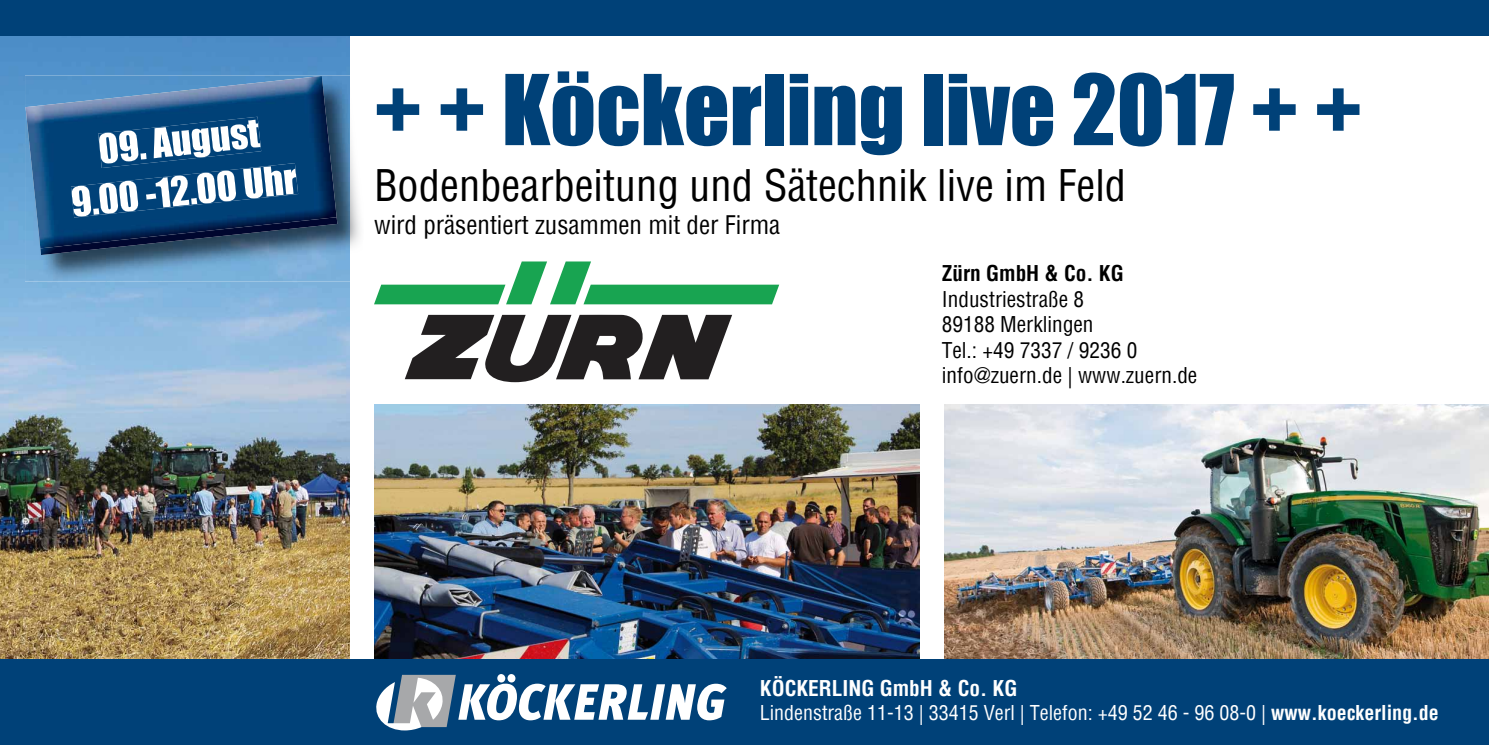
<style>
.page{position:relative;width:1489px;height:745px;background:#fff}
.page>*{position:absolute;margin:0;border:0;box-sizing:border-box;transform-origin:0 0}
.t1{font:90px "Impact";color:#004178}
.t2{font:condensed 42.5px "Helvetica";color:#000}
.t3{font:condensed 25px "Helvetica";color:#000}
.t4{font:condensed 21.25px/25.5px "Helvetica";color:#000}
.t5{font:700 condensed 21.25px "Helvetica";color:#fff}
.t6{font:700 condensed 21.25px "Helvetica";color:#000}
.t7{font:condensed 20px "Helvetica";color:#fff}
.s1{font-weight:700}
</style>
<div class="page">
<img style="left:944px;top:404px;width:544px;height:255px">
<img style="left:374px;top:404px;width:545px;height:255px">
<img style="left:0;top:35px;width:350px;height:624px">
<img style="left:350px;top:140px;width:10px;height:107px">
<img style="left:25px;top:75px;width:325px;height:69px">
<img style="left:25px;top:248px;width:81px;height:33px">
<img style="left:269px;top:144px;width:81px;height:137px">
<img style="left:106px;top:255px;width:163px;height:26px">
<img style="left:40px;top:217px;width:297px;height:38px">
<img style="left:25px;top:76px;width:311px;height:172px">
<img style="left:98px;top:117px;width:163px;height:46px">
<img style="left:71px;top:163px;width:227px;height:54px">
<div style="left:0;top:659px;width:1488px;height:85px;background:#004178"></div>
<div style="left:0;top:0;width:1488px;height:35px;background:#004178"></div>
<svg style="left:376px;top:674px;width:350px;height:56px"></svg>
<svg style="left:405px;top:314px;width:327px;height:68px"></svg>
<svg style="left:374px;top:261px;width:405px;height:43px"></svg>
<h1 class="t1" style="left:374px;top:40px;width:989px">+ + Köckerling live 2017 + +</h1>
<h2 class="t2" style="left:374px;top:158px;width:753px">Bodenbearbeitung und Sätechnik live im Feld</h2>
<p class="t3" style="left:374px;top:208px;width:408px">wird präsentiert zusammen mit der Firma</p>
<p class="t6" style="left:941px;top:259px;width:183px">Zürn GmbH &amp; Co. KG</p>
<p class="t4" style="left:941px;top:285px;width:257px">Industriestraße 8<br>89188 Merklingen<br>Tel.: +49 7337 / 9236 0 info@zuern.de | www.zuern.de</p>
<p class="t5" style="left:759px;top:674px;width:259px">KÖCKERLING GmbH &amp; Co. KG</p>
<p class="t7" style="left:759px;top:699px;width:680px">Lindenstraße 11-13 | 33415 Verl | Telefon: +49 52 46 - 96 08-0 | <span class="s1">www.koeckerling.de</span></p>
</div>
